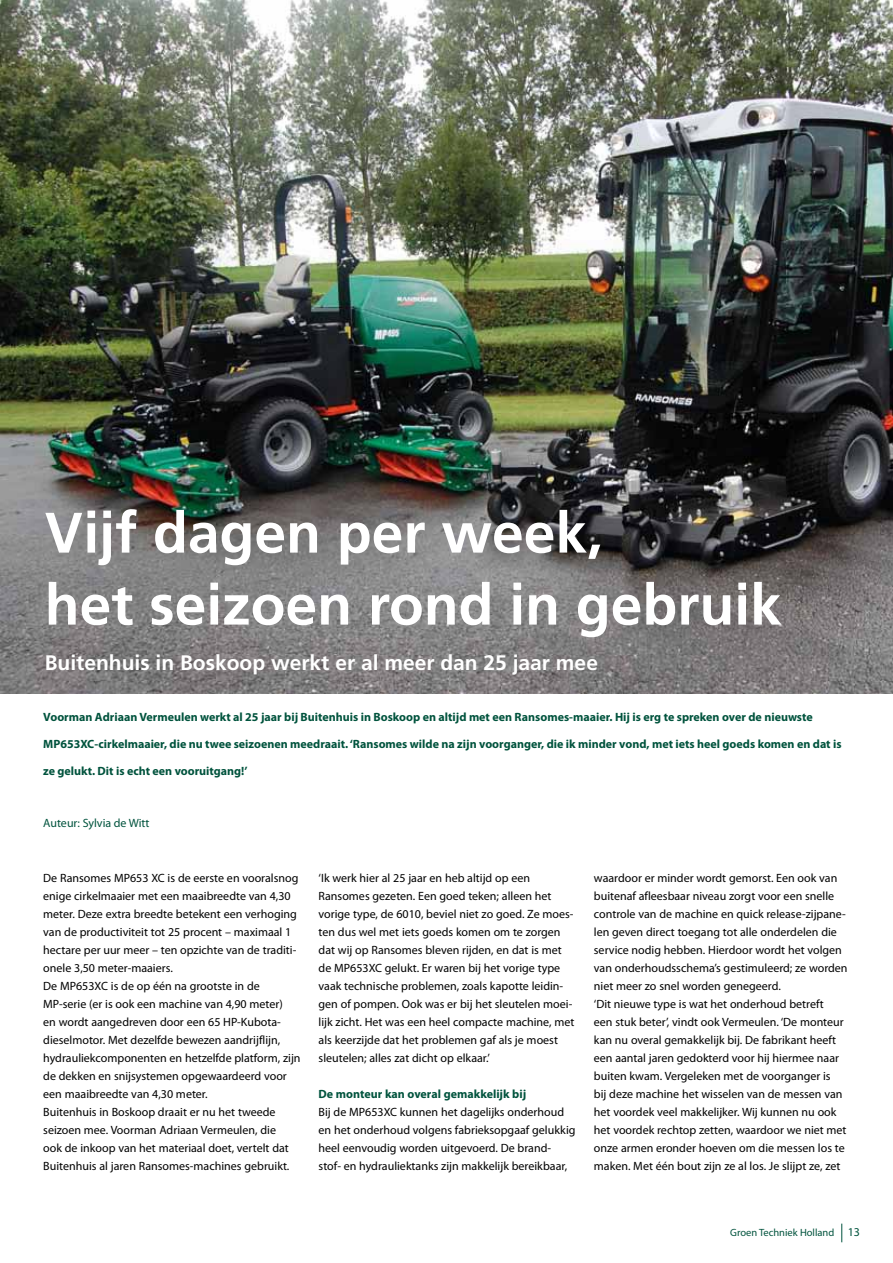
<style>
.page{position:relative;width:893px;height:1263px;background:#fff}
.page>*{position:absolute;margin:0;border:0;box-sizing:border-box;transform-origin:0 0}
.t1{font:700 57px/72px "Frutiger";color:#fff}
.t2{font:700 21px "Frutiger";color:#fff}
.t3{font:12px/18px "Myriad Pro";color:#000}
.t4{font:700 12px "Myriad Pro";color:#00533d}
.t5{font:12px "Myriad Pro";color:#00533d}
.t6{font:10.5px "Myriad Pro";color:#00533d}
.s1{font-size:12px}
</style>
<div class="page">
<svg style="left:841px;top:1223px;width:1px;height:19px"></svg>
<img style="left:0;top:0;width:893px;height:693px">
<h1 class="t1" style="left:45px;top:496px;width:738px">Vijf dagen per week,<br>het seizoen rond in gebruik</h1>
<h2 class="t2" style="left:45px;top:650px;width:555px">Buitenhuis in Boskoop werkt er al meer dan 25 jaar mee</h2>
<p class="t4" style="left:43px;top:709px;width:771px">Voorman Adriaan Vermeulen werkt al 25 jaar bij Buitenhuis in Boskoop en altijd met een Ransomes-maaier. Hij is erg te spreken over de nieuwste</p>
<p class="t4" style="left:43px;top:736px;width:800px">MP653XC-cirkelmaaier, die nu twee seizoenen meedraait. ‘Ransomes wilde na zijn voorganger, die ik minder vond, met iets heel goeds komen en dat is</p>
<p class="t4" style="left:43px;top:763px;width:206px">ze gelukt. Dit is echt een vooruitgang!’</p>
<p class="t5" style="left:43px;top:815px;width:108px">Auteur: Sylvia de Witt</p>
<p class="t3" style="left:43px;top:869px;width:259px">De Ransomes MP653 XC is de eerste en vooralsnog enige cirkelmaaier met een maaibreedte van 4,30 meter. Deze extra breedte betekent een verhoging van de productiviteit tot 25 procent – maximaal 1 hectare per uur meer – ten opzichte van de traditi&shy;onele 3,50 meter-maaiers.<br>De MP653XC is de op één na grootste in de MP-serie (er is ook een machine van 4,90 meter)<br>en wordt aangedreven door een 65 HP-Kubota&shy;dieselmotor. Met dezelfde bewezen aandrijflijn, hydrauliekcomponenten en hetzelfde platform, zijn de dekken en snijsystemen opgewaardeerd voor een maaibreedte van 4,30 meter.<br>Buitenhuis in Boskoop draait er nu het tweede seizoen mee. Voorman Adriaan Vermeulen, die<br>ook de inkoop van het materiaal doet, vertelt dat Buitenhuis al jaren Ransomes-machines gebruikt.</p>
<p class="t3" style="left:319px;top:869px;width:257px">‘Ik werk hier al 25 jaar en heb altijd op een Ransomes gezeten. Een goed teken; alleen het vorige type, de 6010, beviel niet zo goed. Ze moes&shy;ten dus wel met iets goeds komen om te zorgen dat wij op Ransomes bleven rijden, en dat is met de MP653XC gelukt. Er waren bij het vorige type vaak technische problemen, zoals kapotte leidin&shy;gen of pompen. Ook was er bij het sleutelen moei&shy;lijk zicht. Het was een heel compacte machine, met als keerzijde dat het problemen gaf als je moest sleutelen; alles zat dicht op elkaar.’</p>
<p class="t4" style="left:319px;top:1086px;width:209px">De monteur kan overal gemakkelijk bij</p>
<p class="t3" style="left:319px;top:1103px;width:258px">Bij de MP653XC kunnen het dagelijks onderhoud en het onderhoud volgens fabrieksopgaaf gelukkig heel eenvoudig worden uitgevoerd. De brand&shy;stof- en hydrauliektanks zijn makkelijk bereikbaar,</p>
<p class="t3" style="left:594px;top:869px;width:255px">waardoor er minder wordt gemorst. Een ook van buitenaf afleesbaar niveau zorgt voor een snelle controle van de machine en quick release-zijpane&shy;len geven direct toegang tot alle onderdelen die service nodig hebben. Hierdoor wordt het volgen van onderhoudsschema’s gestimuleerd; ze worden niet meer zo snel worden genegeerd.<br>‘Dit nieuwe type is wat het onderhoud betreft<br>een stuk beter’, vindt ook Vermeulen. ‘De monteur kan nu overal gemakkelijk bij. De fabrikant heeft een aantal jaren gedokterd voor hij hiermee naar buiten kwam. Vergeleken met de voorganger is<br>bij deze machine het wisselen van de messen van het voordek veel makkelijker. Wij kunnen nu ook het voordek rechtop zetten, waardoor we niet met onze armen eronder hoeven om die messen los te maken. Met één bout zijn ze al los. Je slijpt ze, zet</p>
<p class="t6" style="left:730px;top:1226px;width:131px">Groen Techniek Holland <span class="s1">13</span></p>
</div>
